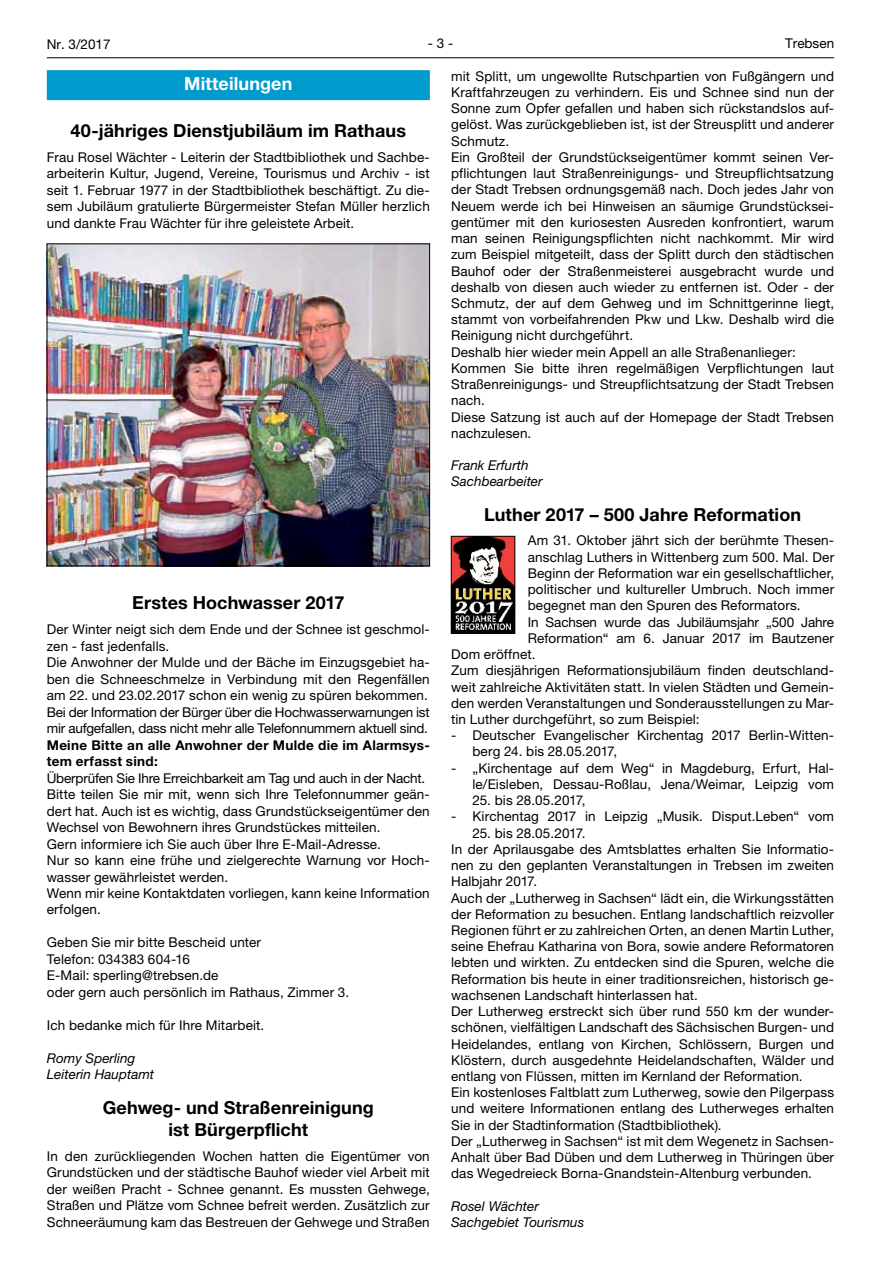
<style>
.page{position:relative;width:881px;height:1263px;background:#fff}
.page>*{position:absolute;margin:0;border:0;box-sizing:border-box;transform-origin:0 0}
.t1{font:700 18px/21.9px "Helvetica Neue LT";letter-spacing:.005em;color:#000;text-align:center}
.t2{font:700 18px "Helvetica Neue LT";letter-spacing:.005em;color:#fff}
.t3{font:13.5px/16.2px "Helvetica Neue LT";letter-spacing:.01em;color:#000}
.t4{font:italic 13.5px/16.2px "Helvetica Neue LT";color:#000}
.t5{font:700 13.5px/16.5px "Helvetica Neue LT";letter-spacing:.02em;color:#000}
.t6{font:13.5px "Helvetica Neue LT";letter-spacing:-.01em;color:#000}
</style>
<div class="page">
<hr style="left:47px;top:57px;width:786px;height:1px;background:#000">
<div style="left:47px;top:70px;width:382px;height:30px;background:#009acd"></div>
<img style="left:49px;top:246px;width:378px;height:318px">
<div style="left:47px;top:244px;width:382px;height:322px;border:1px solid #000"></div>
<img style="left:453px;top:538px;width:59px;height:93px">
<div style="left:451px;top:536px;width:63px;height:97px;border:1px solid #000"></div>
<p class="t3" style="left:47px;top:36px;width:65px">Nr. 3/2017</p>
<p class="t3" style="left:427px;top:35px;width:27px">- 3 -</p>
<p class="t3" style="left:784px;top:35px;width:51px">Trebsen</p>
<p class="t3" style="left:451px;top:68px;width:384px">mit Splitt, um ungewollte Rutschpartien von Fußgängern und Kraftfahrzeugen zu verhindern. Eis und Schnee sind nun der Sonne zum Opfer gefallen und haben sich rückstandslos auf&shy;gelöst. Was zurückgeblieben ist, ist der Streusplitt und anderer Schmutz.<br>Ein Großteil der Grundstückseigentümer kommt seinen Ver&shy;pflichtungen laut Straßenreinigungs- und Streupflichtsatzung der Stadt Trebsen ordnungsgemäß nach. Doch jedes Jahr von Neuem werde ich bei Hinweisen an säumige Grundstücksei&shy;gentümer mit den kuriosesten Ausreden konfrontiert, warum man seinen Reinigungspflichten nicht nachkommt. Mir wird zum Beispiel mitgeteilt, dass der Splitt durch den städtischen Bauhof oder der Straßenmeisterei ausgebracht wurde und deshalb von diesen auch wieder zu entfernen ist. Oder - der Schmutz, der auf dem Gehweg und im Schnittgerinne liegt, stammt von vorbeifahrenden Pkw und Lkw. Deshalb wird die Reinigung nicht durchgeführt.<br>Deshalb hier wieder mein Appell an alle Straßenanlieger:<br>Kommen Sie bitte ihren regelmäßigen Verpflichtungen laut Straßenreinigungs- und Streupflichtsatzung der Stadt Trebsen nach.<br>Diese Satzung ist auch auf der Homepage der Stadt Trebsen nachzulesen.</p>
<p class="t4" style="left:451px;top:457px;width:93px">Frank Erfurth<br>Sachbearbeiter</p>
<h1 class="t1" style="left:484px;top:503px;width:318px">Luther 2017 – 500 Jahre Reformation</h1>
<p class="t3" style="left:527px;top:532px;width:308px">Am 31. Oktober jährt sich der berühmte Thesen-</p>
<p class="t3" style="left:527px;top:549px;width:308px">anschlag Luthers in Wittenberg zum 500. Mal. Der</p>
<p class="t3" style="left:527px;top:565px;width:308px">Beginn der Reformation war ein gesellschaftlicher,</p>
<p class="t3" style="left:527px;top:581px;width:308px">politischer und kultureller Umbruch. Noch immer</p>
<p class="t3" style="left:527px;top:597px;width:274px">begegnet man den Spuren des Reformators.</p>
<p class="t6" style="left:527px;top:614px;width:308px">In Sachsen wurde das Jubiläumsjahr „500 Jahre</p>
<p class="t3" style="left:527px;top:630px;width:308px">Reformation“ am 6. Januar 2017 im Bautzener</p>
<p class="t3" style="left:451px;top:646px;width:86px">Dom eröffnet.</p>
<p class="t3" style="left:451px;top:662px;width:384px">Zum diesjährigen Reformationsjubiläum finden deutschland-</p>
<p class="t3" style="left:451px;top:678px;width:384px">weit zahlreiche Aktivitäten statt. In vielen Städten und Gemein-</p>
<p class="t3" style="left:451px;top:695px;width:384px">den werden Veranstaltungen und Sonderausstellungen zu Mar-</p>
<p class="t3" style="left:451px;top:711px;width:250px">tin Luther durchgeführt, so zum Beispiel:</p>
<p class="t3" style="left:472px;top:727px;width:363px;text-indent:-21px">- Deutscher Evangelischer Kirchentag 2017 Berlin-Witten&shy;berg 24. bis 28.05.2017,</p>
<p class="t3" style="left:451px;top:759px;width:384px;text-align:right">- „Kirchentage auf dem Weg“ in Magdeburg, Erfurt, Hal&shy;le/Eisleben, Dessau-Roßlau, Jena/Weimar, Leipzig vom</p>
<p class="t6" style="left:472px;top:792px;width:115px">25. bis 28.05.2017,</p>
<p class="t3" style="left:451px;top:808px;width:384px">- Kirchentag 2017 in Leipzig „Musik. Disput.Leben“ vom</p>
<p class="t3" style="left:451px;top:824px;width:384px;text-indent:21px">25. bis 28.05.2017.<br>In der Aprilausgabe des Amtsblattes erhalten Sie Informatio&shy;nen zu den geplanten Veranstaltungen in Trebsen im zweiten Halbjahr 2017.<br>Auch der „Lutherweg in Sachsen“ lädt ein, die Wirkungsstätten der Reformation zu besuchen. Entlang landschaftlich reizvoller Regionen führt er zu zahlreichen Orten, an denen Martin Luther, seine Ehefrau Katharina von Bora, sowie andere Reformatoren lebten und wirkten. Zu entdecken sind die Spuren, welche die Reformation bis heute in einer traditionsreichen, historisch ge&shy;wachsenen Landschaft hinterlassen hat.<br>Der Lutherweg erstreckt sich über rund 550 km der wunder&shy;schönen, vielfältigen Landschaft des Sächsischen Burgen- und Heidelandes, entlang von Kirchen, Schlössern, Burgen und Klöstern, durch ausgedehnte Heidelandschaften, Wälder und entlang von Flüssen, mitten im Kernland der Reformation.<br>Ein kostenloses Faltblatt zum Lutherweg, sowie den Pilgerpass und weitere Informationen entlang des Lutherweges erhalten Sie in der Stadtinformation (Stadtbibliothek).<br>Der „Lutherweg in Sachsen“ ist mit dem Wegenetz in Sachsen-Anhalt über Bad Düben und dem Lutherweg in Thüringen über das Wegedreieck Borna-Gnandstein-Altenburg verbunden.</p>
<p class="t4" style="left:451px;top:1198px;width:135px">Rosel Wächter<br>Sachgebiet Tourismus</p>
<h1 class="t2" style="left:184px;top:72px;width:110px">Mitteilungen</h1>
<h1 class="t1" style="left:71px;top:119px;width:337px">40-jähriges Dienstjubiläum im Rathaus</h1>
<p class="t3" style="left:47px;top:149px;width:384px;text-align:justify">Frau Rosel Wächter - Leiterin der Stadtbibliothek und Sachbe&shy;arbeiterin Kultur, Jugend, Vereine, Tourismus und Archiv - ist seit 1. Februar 1977 in der Stadtbibliothek beschäftigt. Zu die&shy;sem Jubiläum gratulierte Bürgermeister Stefan Müller herzlich und dankte Frau Wächter für ihre geleistete Arbeit.</p>
<h1 class="t1" style="left:132px;top:591px;width:213px">Erstes Hochwasser 2017</h1>
<p class="t3" style="left:47px;top:621px;width:384px">Der Winter neigt sich dem Ende und der Schnee ist geschmol&shy;zen - fast jedenfalls.<br>Die Anwohner der Mulde und der Bäche im Einzugsgebiet ha&shy;ben die Schneeschmelze in Verbindung mit den Regenfällen am 22. und 23.02.2017 schon ein wenig zu spüren bekommen.<br>Bei der Information der Bürger über die Hochwasserwarnungen ist mir aufgefallen, dass nicht mehr alle Telefonnummern aktuell sind.</p>
<p class="t5" style="left:47px;top:736px;width:384px">Meine Bitte an alle Anwohner der Mulde die im Alarmsys&shy;tem erfasst sind:</p>
<p class="t3" style="left:47px;top:769px;width:384px">Überprüfen Sie Ihre Erreichbarkeit am Tag und auch in der Nacht.<br>Bitte teilen Sie mir mit, wenn sich Ihre Telefonnummer geän&shy;dert hat. Auch ist es wichtig, dass Grundstückseigentümer den Wechsel von Bewohnern ihres Grundstückes mitteilen.<br>Gern informiere ich Sie auch über Ihre E-Mail-Adresse.<br>Nur so kann eine frühe und zielgerechte Warnung vor Hoch&shy;wasser gewährleistet werden.<br>Wenn mir keine Kontaktdaten vorliegen, kann keine Information erfolgen.</p>
<p class="t3" style="left:47px;top:934px;width:304px">Geben Sie mir bitte Bescheid unter<br>Telefon: 034383 604-16<br>E-Mail: sperling@trebsen.de<br>oder gern auch persönlich im Rathaus, Zimmer 3.</p>
<p class="t3" style="left:47px;top:1017px;width:219px">Ich bedanke mich für Ihre Mitarbeit.</p>
<p class="t4" style="left:47px;top:1049px;width:109px">Romy Sperling<br>Leiterin Hauptamt</p>
<h1 class="t1" style="left:103px;top:1096px;width:272px">Gehweg- und Straßenreinigung ist Bürgerpflicht</h1>
<p class="t3" style="left:47px;top:1148px;width:384px;text-align:justify">In den zurückliegenden Wochen hatten die Eigentümer von Grundstücken und der städtische Bauhof wieder viel Arbeit mit der weißen Pracht - Schnee genannt. Es mussten Gehwege, Straßen und Plätze vom Schnee befreit werden. Zusätzlich zur Schneeräumung kam das Bestreuen der Gehwege und Straßen</p>
</div>
